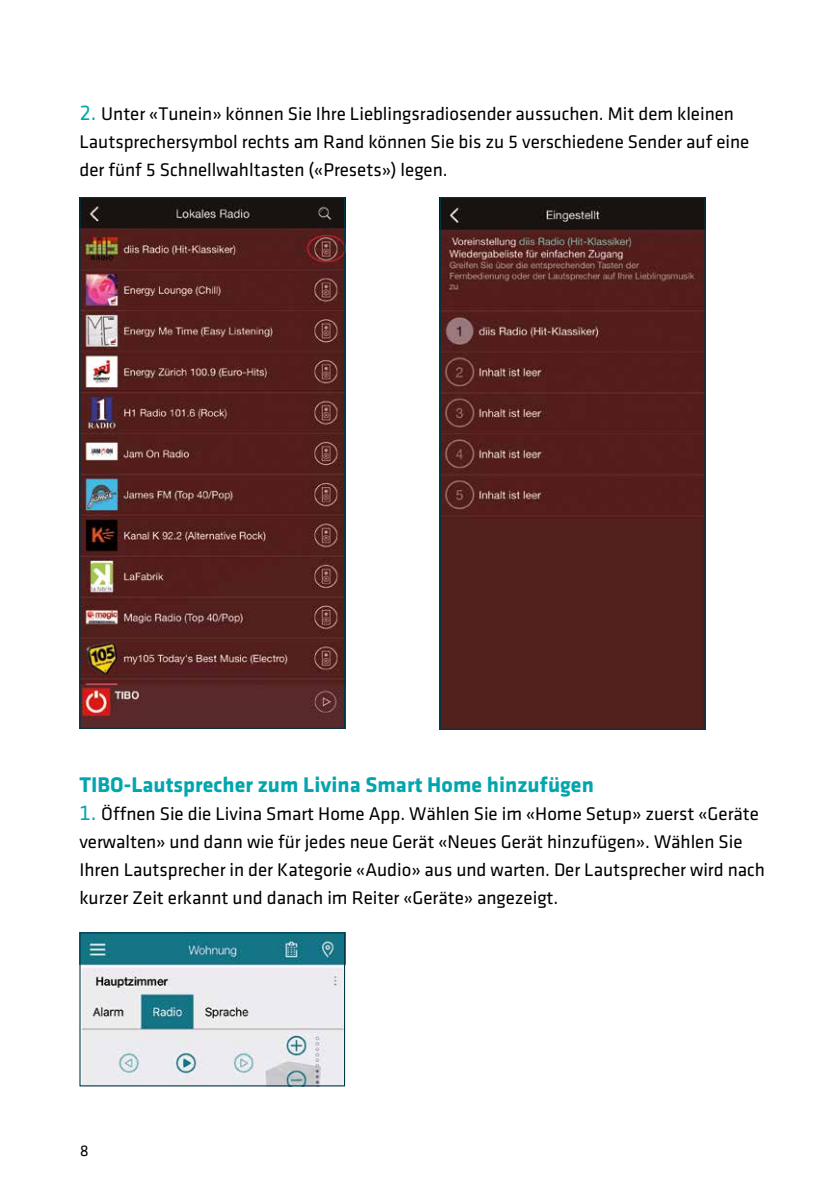
<style>
.page{position:relative;width:840px;height:1191px;background:#fff}
.page>*{position:absolute;margin:0;border:0;box-sizing:border-box;transform-origin:0 0}
.t1{font:700 22px "Klavika";color:#00a6ae}
.t2{font:19px/28px "Klavika Regular TF";color:#000}
.t3{font:16px "Klavika Regular TF";color:#000}
.s1{font-size:22px;color:#00a6ae}
</style>
<div class="page">
<img style="left:81px;top:199px;width:262px;height:528px">
<div style="left:79px;top:197px;width:266px;height:532px;border:1px solid #003645"></div>
<img style="left:441px;top:199px;width:262px;height:528px">
<div style="left:439px;top:197px;width:266px;height:532px;border:1px solid #003645"></div>
<img style="left:81px;top:934px;width:262px;height:150px">
<div style="left:79px;top:932px;width:266px;height:154px;border:1px solid #003645"></div>
<p class="t2" style="left:79px;top:100px;width:671px"><span class="s1">2.</span> Unter «Tunein» können Sie Ihre Lieblingsradiosender aussuchen. Mit dem kleinen<br>Lautsprechersymbol rechts am Rand können Sie bis zu 5 verschiedene Sender auf eine der fünf 5 Schnellwahltasten («Presets») legen.</p>
<p class="t1" style="left:79px;top:773px;width:515px">TIBO-Lautsprecher zum Livina Smart Home hinzufügen</p>
<p class="t2" style="left:79px;top:800px;width:686px"><span class="s1">1.</span> Öffnen Sie die Livina Smart Home App. Wählen Sie im «Home Setup» zuerst «Geräte verwalten» und dann wie für jedes neue Gerät «Neues Gerät hinzufügen». Wählen Sie Ihren Lautsprecher in der Kategorie «Audio» aus und warten. Der Lautsprecher wird nach kurzer Zeit erkannt und danach im Reiter «Geräte» angezeigt.</p>
<p class="t3" style="left:80px;top:1142px;width:10px">8</p>
</div>
